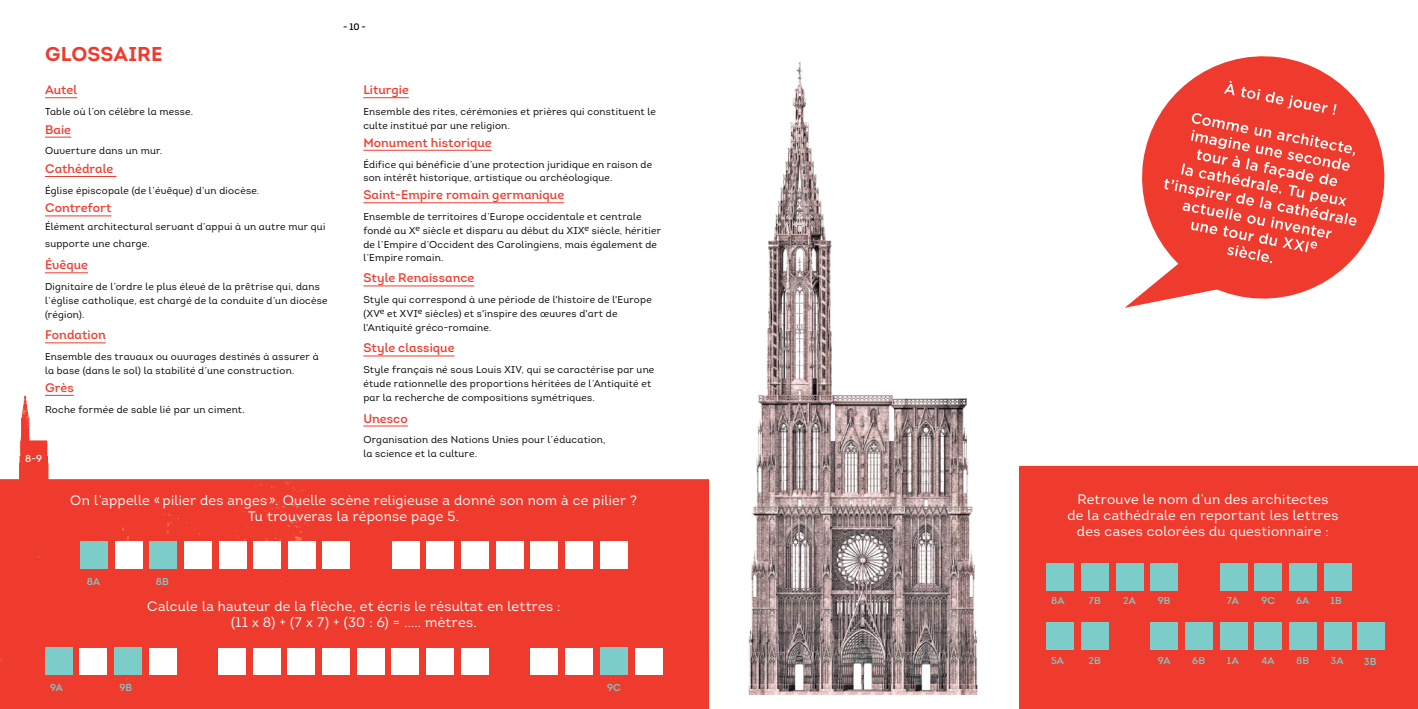
<style>
.page{position:relative;width:1418px;height:709px;background:#fff}
.page>*{position:absolute;margin:0;border:0;box-sizing:border-box;transform-origin:0 0}
.t1{font:20px "Intro Bold Caps";letter-spacing:.005em;color:#ef3b2e}
.t2{font:13.75px/16.2px "Intro";letter-spacing:.02em;color:#fff;text-align:center}
.t3{font:12.5px "Intro Regular Alt";letter-spacing:.005em;color:#ef3b2e}
.t4{font:10px/13.8px "Intro Book Alt";letter-spacing:.02em;color:#000}
.t5{font:10px "Intro Regular Alt";letter-spacing:.01em;color:#7ccdc9}
.t6{font:10px "Intro Regular Alt";color:#fff}
.t7{font:9.38px "Intro Regular Alt";color:#000}
</style>
<div class="page">
<img style="left:0;top:396px;width:709px;height:313px">
<hr style="left:45px;top:97px;width:32px;height:1px;background:#ef3b2e">
<svg style="left:45px;top:137px;width:26px;height:1px"></svg>
<hr style="left:45px;top:176px;width:71px;height:1px;background:#ef3b2e">
<hr style="left:45px;top:215px;width:67px;height:1px;background:#ef3b2e">
<hr style="left:45px;top:272px;width:43px;height:1px;background:#ef3b2e">
<hr style="left:45px;top:342px;width:61px;height:1px;background:#ef3b2e">
<svg style="left:45px;top:395px;width:29px;height:1px"></svg>
<hr style="left:363px;top:97px;width:46px;height:1px;background:#ef3b2e">
<hr style="left:363px;top:150px;width:128px;height:1px;background:#ef3b2e">
<hr style="left:363px;top:202px;width:201px;height:1px;background:#ef3b2e">
<hr style="left:363px;top:285px;width:111px;height:1px;background:#ef3b2e">
<hr style="left:363px;top:355px;width:91px;height:1px;background:#ef3b2e">
<hr style="left:363px;top:425px;width:45px;height:1px;background:#ef3b2e">
<div style="left:80px;top:541px;width:27px;height:27px;background:#7ccdc9"></div>
<div style="left:115px;top:541px;width:27px;height:27px;background:#fff"></div>
<div style="left:150px;top:541px;width:27px;height:27px;background:#7ccdc9"></div>
<div style="left:184px;top:541px;width:27px;height:27px;background:#fff"></div>
<div style="left:219px;top:541px;width:27px;height:27px;background:#fff"></div>
<div style="left:253px;top:541px;width:28px;height:27px;background:#fff"></div>
<div style="left:288px;top:541px;width:27px;height:27px;background:#fff"></div>
<div style="left:323px;top:541px;width:27px;height:27px;background:#fff"></div>
<div style="left:392px;top:541px;width:27px;height:27px;background:#fff"></div>
<div style="left:427px;top:541px;width:27px;height:27px;background:#fff"></div>
<div style="left:461px;top:541px;width:27px;height:27px;background:#fff"></div>
<div style="left:496px;top:541px;width:27px;height:27px;background:#fff"></div>
<div style="left:531px;top:541px;width:27px;height:27px;background:#fff"></div>
<div style="left:565px;top:541px;width:27px;height:27px;background:#fff"></div>
<div style="left:600px;top:541px;width:27px;height:27px;background:#fff"></div>
<img style="left:748px;top:62px;width:230px;height:632px">
<div style="left:45px;top:647px;width:27px;height:27px;background:#7ccdc9"></div>
<div style="left:80px;top:647px;width:27px;height:27px;background:#fff"></div>
<div style="left:114px;top:647px;width:27px;height:27px;background:#7ccdc9"></div>
<div style="left:149px;top:647px;width:27px;height:27px;background:#fff"></div>
<div style="left:218px;top:647px;width:27px;height:27px;background:#fff"></div>
<div style="left:253px;top:647px;width:27px;height:27px;background:#fff"></div>
<div style="left:288px;top:647px;width:27px;height:27px;background:#fff"></div>
<div style="left:322px;top:647px;width:27px;height:27px;background:#fff"></div>
<div style="left:357px;top:647px;width:27px;height:27px;background:#fff"></div>
<div style="left:392px;top:647px;width:27px;height:27px;background:#fff"></div>
<div style="left:426px;top:647px;width:27px;height:27px;background:#fff"></div>
<div style="left:461px;top:647px;width:27px;height:27px;background:#fff"></div>
<div style="left:530px;top:647px;width:28px;height:27px;background:#fff"></div>
<div style="left:565px;top:647px;width:27px;height:27px;background:#fff"></div>
<div style="left:635px;top:647px;width:27px;height:27px;background:#fff"></div>
<div style="left:600px;top:647px;width:27px;height:27px;background:#7ccdc9"></div>
<div style="left:1019px;top:466px;width:398px;height:243px;background:#ef3b2e"></div>
<div style="left:1046px;top:564px;width:27px;height:27px;background:#7ccdc9"></div>
<div style="left:1046px;top:622px;width:27px;height:27px;background:#7ccdc9"></div>
<div style="left:1081px;top:564px;width:27px;height:27px;background:#7ccdc9"></div>
<div style="left:1081px;top:622px;width:27px;height:27px;background:#7ccdc9"></div>
<div style="left:1115px;top:564px;width:28px;height:27px;background:#7ccdc9"></div>
<div style="left:1150px;top:564px;width:27px;height:27px;background:#7ccdc9"></div>
<div style="left:1150px;top:622px;width:27px;height:27px;background:#7ccdc9"></div>
<div style="left:1185px;top:622px;width:27px;height:27px;background:#7ccdc9"></div>
<div style="left:1219px;top:564px;width:28px;height:27px;background:#7ccdc9"></div>
<div style="left:1219px;top:622px;width:28px;height:27px;background:#7ccdc9"></div>
<div style="left:1254px;top:564px;width:27px;height:27px;background:#7ccdc9"></div>
<div style="left:1254px;top:622px;width:27px;height:27px;background:#7ccdc9"></div>
<div style="left:1289px;top:564px;width:27px;height:27px;background:#7ccdc9"></div>
<div style="left:1289px;top:622px;width:27px;height:27px;background:#7ccdc9"></div>
<div style="left:1323px;top:564px;width:28px;height:27px;background:#7ccdc9"></div>
<div style="left:1323px;top:622px;width:28px;height:27px;background:#7ccdc9"></div>
<div style="left:1357px;top:622px;width:27px;height:27px;background:#7ccdc9"></div>
<svg style="left:1190px;top:56px;width:195px;height:199px;fill:#ef3b2e"></svg>
<svg style="left:1124px;top:81px;width:232px;height:227px"></svg>
<h1 class="t1" style="left:45px;top:41px;width:119px">GLOSSAIRE</h1>
<p class="t3" style="left:45px;top:82px;width:34px">Autel</p>
<p class="t4" style="left:45px;top:105px;width:150px">Table où l’on célèbre la messe.</p>
<p class="t3" style="left:45px;top:121px;width:28px">Baie</p>
<p class="t4" style="left:45px;top:144px;width:119px">Ouverture dans un mur.</p>
<p class="t3" style="left:45px;top:161px;width:70px">Cathédrale</p>
<p class="t4" style="left:45px;top:183px;width:216px">Église épiscopale (de l’évêque) d’un diocèse.</p>
<p class="t3" style="left:45px;top:200px;width:68px">Contrefort</p>
<p class="t4" style="left:45px;top:218px;width:282px;line-height:17.5px">Élément architectural servant d’appui à un autre mur qui supporte une charge.</p>
<p class="t3" style="left:45px;top:257px;width:44px">Évêque</p>
<p class="t4" style="left:45px;top:280px;width:284px">Dignitaire de l’ordre le plus élevé de la prêtrise qui, dans l’église catholique, est chargé de la conduite d’un diocèse (région).</p>
<p class="t3" style="left:45px;top:327px;width:62px">Fondation</p>
<p class="t4" style="left:45px;top:350px;width:275px">Ensemble des travaux ou ouvrages destinés à assurer à la base (dans le sol) la stabilité d’une construction.</p>
<p class="t3" style="left:45px;top:379px;width:30px">Grès</p>
<p class="t4" style="left:45px;top:402px;width:201px">Roche formée de sable lié par un ciment.</p>
<p class="t6" style="left:25px;top:452px;width:18px">8-9</p>
<p class="t7" style="left:343px;top:21px;width:24px">- 10 -</p>
<p class="t3" style="left:363px;top:82px;width:47px">Liturgie</p>
<p class="t4" style="left:363px;top:105px;width:294px">Ensemble des rites, cérémonies et prières qui constituent le culte institué par une religion.</p>
<p class="t3" style="left:363px;top:134px;width:130px">Monument historique</p>
<p class="t4" style="left:363px;top:157px;width:290px">Édifice qui bénéficie d’une protection juridique en raison de son intérêt historique, artistique ou archéologique.</p>
<p class="t3" style="left:363px;top:187px;width:202px">Saint-Empire romain germanique</p>
<p class="t4" style="left:363px;top:210px;width:299px">Ensemble de territoires d’Europe occidentale et centrale fondé au X<sup>e</sup> siècle et disparu au début du XIX<sup>e</sup> siècle, héritier de l’Empire d’Occident des Carolingiens, mais également de l’Empire romain.</p>
<p class="t3" style="left:363px;top:270px;width:113px">Style Renaissance</p>
<p class="t4" style="left:363px;top:293px;width:290px">Style qui correspond à une période de l'histoire de l'Europe (XV<sup>e</sup> et XVI<sup>e</sup> siècles) et s'inspire des œuvres d'art de l'Antiquité gréco-romaine.</p>
<p class="t3" style="left:363px;top:340px;width:93px">Style classique</p>
<p class="t4" style="left:363px;top:363px;width:292px">Style français né sous Louis XIV, qui se caractérise par une étude rationnelle des proportions héritées de l’Antiquité et par la recherche de compositions symétriques.</p>
<p class="t3" style="left:363px;top:410px;width:46px">Unesco</p>
<p class="t4" style="left:363px;top:433px;width:244px">Organisation des Nations Unies pour l’éducation, la science et la culture.</p>
<h2 class="t2" style="left:70px;top:492px;width:568px">On l’appelle « pilier des anges ». Quelle scène religieuse a donné son nom à ce pilier ?<br>Tu trouveras la réponse page 5.</h2>
<p class="t5" style="left:87px;top:575px;width:15px">8A</p>
<p class="t5" style="left:156px;top:575px;width:15px">8B</p>
<h2 class="t2" style="left:147px;top:598px;width:414px">Calcule la hauteur de la flèche, et écris le résultat en lettres : (11 x 8) + (7 x 7) + (30 : 6) = ..... mètres.</h2>
<p class="t5" style="left:50px;top:681px;width:14px">9A</p>
<p class="t5" style="left:119px;top:681px;width:14px">9B</p>
<p class="t5" style="left:607px;top:681px;width:15px">9C</p>
<h2 class="t2" style="left:1049px;top:491px;width:280px"><sup>-</sup> <sup>11</sup> <sup>-</sup> Retrouve le nom d’un des architectes</h2>
<h2 class="t2" style="left:1067px;top:507px;width:272px">de la cathédrale en reportant les lettres</h2>
<h2 class="t2" style="left:1076px;top:523px;width:253px">des cases colorées du questionnaire :</h2>
<p class="t5" style="left:1051px;top:594px;width:15px">8A</p>
<p class="t5" style="left:1051px;top:654px;width:14px">5A</p>
<p class="t5" style="left:1088px;top:594px;width:14px">7B</p>
<p class="t5" style="left:1088px;top:654px;width:14px">2B</p>
<p class="t5" style="left:1123px;top:594px;width:14px">2A</p>
<p class="t5" style="left:1157px;top:594px;width:14px">9B</p>
<p class="t5" style="left:1157px;top:654px;width:14px">9A</p>
<p class="t5" style="left:1192px;top:654px;width:14px">6B</p>
<p class="t5" style="left:1226px;top:594px;width:13px">7A</p>
<p class="t5" style="left:1226px;top:654px;width:13px">1A</p>
<p class="t5" style="left:1261px;top:594px;width:15px">9C</p>
<p class="t5" style="left:1261px;top:654px;width:15px">4A</p>
<p class="t5" style="left:1295px;top:594px;width:15px">6A</p>
<p class="t5" style="left:1295px;top:654px;width:15px">8B</p>
<p class="t5" style="left:1330px;top:594px;width:13px">1B</p>
<p class="t5" style="left:1330px;top:654px;width:14px">3A</p>
<p class="t5" style="left:1363px;top:655px;width:14px">3B</p>
</div>
